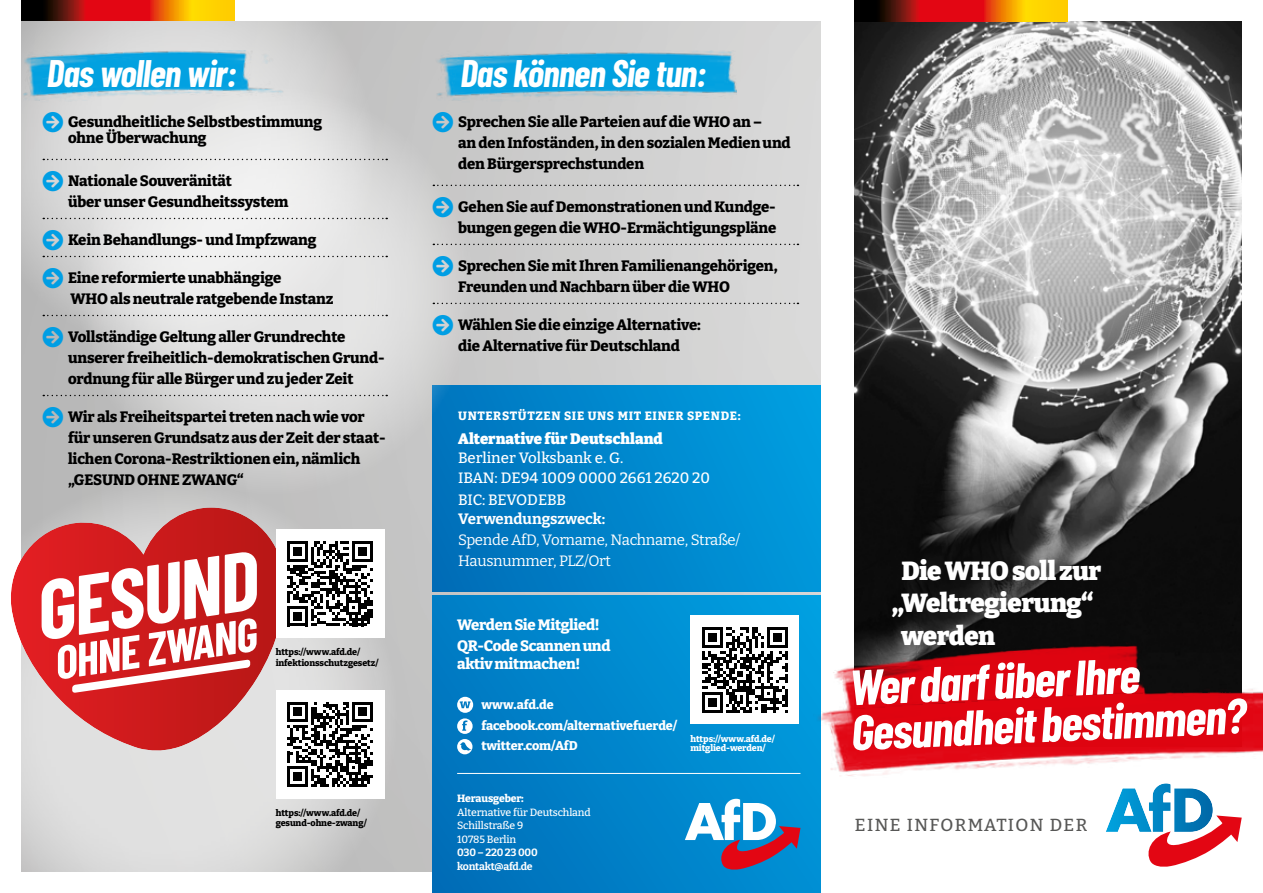
<style>
.page{position:relative;width:1263px;height:893px;background:#fff}
.page>*{position:absolute;margin:0;border:0;box-sizing:border-box;transform-origin:0 0}
.t1{font:italic 700 49.5px/44.8px "Barlow Condensed";color:#fff}
.t2{font:italic 700 37.5px "Barlow Condensed";letter-spacing:-.02em;color:#fff}
.t3{font:900 25.95px "Bitter";letter-spacing:-.02em;color:#fff}
.t4{font:500 17.55px "Bitter";letter-spacing:.08em;color:#575756}
.t5{font:800 15px/21px "Bitter";letter-spacing:-.01em;color:#000}
.t6{font:15px/21px "Bitter";letter-spacing:-.02em;color:#fff}
.t7{font:800 15px/21px "Bitter";letter-spacing:-.02em;color:#fff}
.t8{font:500 15px/19.5px "Bitter";color:#fff}
.t9{font:900 15px "Bitter";color:#fff}
.t10{font:700 15px "Bitter";color:#fff}
.t11{font:500 15px "Bitter";letter-spacing:-.025em;color:#fff}
.t12{font:800 12.6px/20px "Bitter";letter-spacing:-.01em;color:#fff}
.t13{font:800 12px "Bitter";letter-spacing:.06em;color:#fff}
.t14{font:500 10.5px/13.5px "Bitter";letter-spacing:-.01em;color:#fff}
.t15{font:700 10.5px/13.5px "Bitter";letter-spacing:-.02em;color:#fff}
.t16{font:800 10.5px "Bitter";letter-spacing:-.01em;color:#fff}
.t17{font:800 9px/10.5px "Bitter";letter-spacing:-.01em;color:#000}
.t18{font:800 9px/9px "Bitter";letter-spacing:-.01em;color:#fff}
</style>
<div class="page">
<img style="left:21px;top:21px;width:800px;height:851px">
<div style="left:433px;top:595px;width:388px;height:298px;background:linear-gradient(to right,#0075be,#0098db)"></div>
<div style="left:433px;top:385px;width:388px;height:206px;background:linear-gradient(to right,#0071ba,#009cde)"></div>
<hr style="left:457px;top:773px;width:343px;height:1px;background:#fff">
<img style="left:855px;top:21px;width:387px;height:661px">
<svg style="left:21px;top:0;width:355px;height:357px;background:#d3d2d2"></svg>
<svg style="left:21px;top:480px;width:377px;height:392px;background:#d3d3d3"></svg>
<svg style="left:77px;top:85px;width:398px;height:410px;background:#dcdddd"></svg>
<svg style="left:911px;top:66px;width:314px;height:334px;background:#bbb"></svg>
<svg style="left:855px;top:0;width:213px;height:21px;background:#ba4909"></svg>
<svg style="left:21px;top:0;width:213px;height:21px;background:#ba4809"></svg>
<img style="left:820px;top:640px;width:362px;height:42px">
<img style="left:807px;top:682px;width:456px;height:101px">
<svg style="left:43px;top:159px;width:344px;height:1px"></svg>
<svg style="left:43px;top:218px;width:344px;height:1px"></svg>
<svg style="left:43px;top:256px;width:344px;height:1px"></svg>
<svg style="left:43px;top:315px;width:344px;height:1px"></svg>
<svg style="left:43px;top:395px;width:344px;height:1px"></svg>
<svg style="left:433px;top:185px;width:365px;height:1px"></svg>
<svg style="left:433px;top:244px;width:365px;height:1px"></svg>
<svg style="left:433px;top:303px;width:365px;height:1px"></svg>
<img style="left:435px;top:50px;width:301px;height:52px">
<div style="left:690px;top:615px;width:109px;height:109px;background:#fff"></div>
<svg style="left:702px;top:627px;width:85px;height:86px"></svg>
<svg style="left:457px;top:697px;width:16px;height:57px"></svg>
<svg style="left:11px;top:508px;width:276px;height:243px;background:#d37475"></svg>
<svg style="left:42px;top:552px;width:215px;height:141px"></svg>
<div style="left:276px;top:690px;width:109px;height:109px;background:#fff"></div>
<svg style="left:287px;top:702px;width:86px;height:85px"></svg>
<div style="left:276px;top:529px;width:109px;height:109px;background:#fff"></div>
<svg style="left:287px;top:541px;width:86px;height:85px"></svg>
<img style="left:21px;top:50px;width:269px;height:52px">
<svg style="left:1106px;top:783px;width:136px;height:84px"></svg>
<svg style="left:685px;top:799px;width:115px;height:72px"></svg>
<svg style="left:43px;top:112px;width:20px;height:20px"></svg>
<svg style="left:43px;top:171px;width:20px;height:20px"></svg>
<svg style="left:43px;top:230px;width:20px;height:20px"></svg>
<svg style="left:43px;top:268px;width:20px;height:20px"></svg>
<svg style="left:43px;top:327px;width:20px;height:20px"></svg>
<svg style="left:43px;top:407px;width:20px;height:20px"></svg>
<svg style="left:433px;top:112px;width:20px;height:21px"></svg>
<svg style="left:433px;top:197px;width:20px;height:20px"></svg>
<svg style="left:433px;top:256px;width:20px;height:20px"></svg>
<svg style="left:433px;top:315px;width:20px;height:20px"></svg>
<h2 class="t2" style="left:47px;top:52px;width:191px">Das wollen wir:</h2>
<p class="t5" style="left:68px;top:114px;width:256px;line-height:16.5px">Gesundheitliche Selbstbestimmung ohne Überwachung</p>
<p class="t5" style="left:68px;top:171px;width:222px">Nationale Souveränität<br>über unser Gesundheitssystem</p>
<p class="t5" style="left:68px;top:230px;width:250px">Kein Behandlungs- und Impfzwang</p>
<p class="t5" style="left:68px;top:268px;width:267px">Eine reformierte unabhängige<br>WHO als neutrale ratgebende Instanz</p>
<p class="t5" style="left:68px;top:327px;width:318px">Vollständige Geltung aller Grundrechte unserer freiheitlich-demokratischen Grund&shy;ordnung für alle Bürger und zu jeder Zeit</p>
<p class="t5" style="left:68px;top:407px;width:319px">Wir als Freiheitspartei treten nach wie vor für unseren Grundsatz aus der Zeit der staat&shy;lichen Corona-Restriktionen ein, nämlich „GESUND OHNE ZWANG“</p>
<p class="t17" style="left:276px;top:648px;width:104px">https://www.afd.de/ infektionsschutzgesetz/</p>
<p class="t17" style="left:276px;top:808px;width:93px">https://www.afd.de/ gesund-ohne-zwang/</p>
<h2 class="t2" style="left:460px;top:52px;width:248px">Das können Sie tun:</h2>
<p class="t5" style="left:458px;top:113px;width:334px">Sprechen Sie alle Parteien auf die WHO an –<br>an den Infoständen, in den sozialen Medien und den Bürgersprechstunden</p>
<p class="t5" style="left:458px;top:197px;width:320px">Gehen Sie auf Demonstrationen und Kundge&shy;bungen gegen die WHO-Ermächtigungspläne</p>
<p class="t5" style="left:458px;top:256px;width:321px">Sprechen Sie mit Ihren Familienangehörigen,<br>Freunden und Nachbarn über die WHO</p>
<p class="t5" style="left:458px;top:315px;width:244px">Wählen Sie die einzige Alternative: die Alternative für Deutschland</p>
<p class="t13" style="left:458px;top:410px;width:284px">UNTERSTÜTZEN SIE UNS MIT EINER SPENDE:</p>
<p class="t9" style="left:458px;top:432px;width:206px">Alternative für Deutschland</p>
<p class="t8" style="left:458px;top:450px;width:253px">Berliner Volksbank e. G.<br>IBAN: DE94 1009 0000 2661 2620 20</p>
<p class="t11" style="left:458px;top:493px;width:110px">BIC: BEVODEBB</p>
<p class="t10" style="left:458px;top:512px;width:149px">Verwendungszweck:</p>
<p class="t6" style="left:458px;top:530px;width:283px">Spende AfD, Vorname, Nachname, Straße/<br>Hausnummer, PLZ/Ort</p>
<p class="t7" style="left:457px;top:615px;width:155px">Werden Sie Mitglied!<br>QR-Code Scannen und</p>
<p class="t7" style="left:457px;top:654px;width:124px">aktiv mitmachen!</p>
<p class="t12" style="left:481px;top:695px;width:74px">www.afd.de</p>
<p class="t12" style="left:481px;top:716px;width:197px">facebook.com/alternativefuerde/ twitter.com/AfD</p>
<p class="t18" style="left:690px;top:734px;width:86px">https://www.afd.de/ mitglied-werden/</p>
<p class="t16" style="left:457px;top:794px;width:68px">Herausgeber:</p>
<p class="t14" style="left:457px;top:806px;width:135px">Alternative für Deutschland<br>Schillstraße 9<br>10785 Berlin</p>
<p class="t15" style="left:457px;top:847px;width:82px">030 – 220 23 000 kontakt@afd.de</p>
<h3 class="t3" style="left:901px;top:559px;width:202px">Die WHO soll zur</h3>
<h3 class="t3" style="left:892px;top:591px;width:203px">„Weltregierung“</h3>
<h3 class="t3" style="left:901px;top:624px;width:95px">werden</h3>
<h1 class="t1" style="left:848px;top:665px;width:397px;rotate:-2deg">Wer darf über Ihre<br>Gesundheit bestimmen?</h1>
<p class="t4" style="left:855px;top:817px;width:234px">EINE INFORMATION DER</p>
</div>
